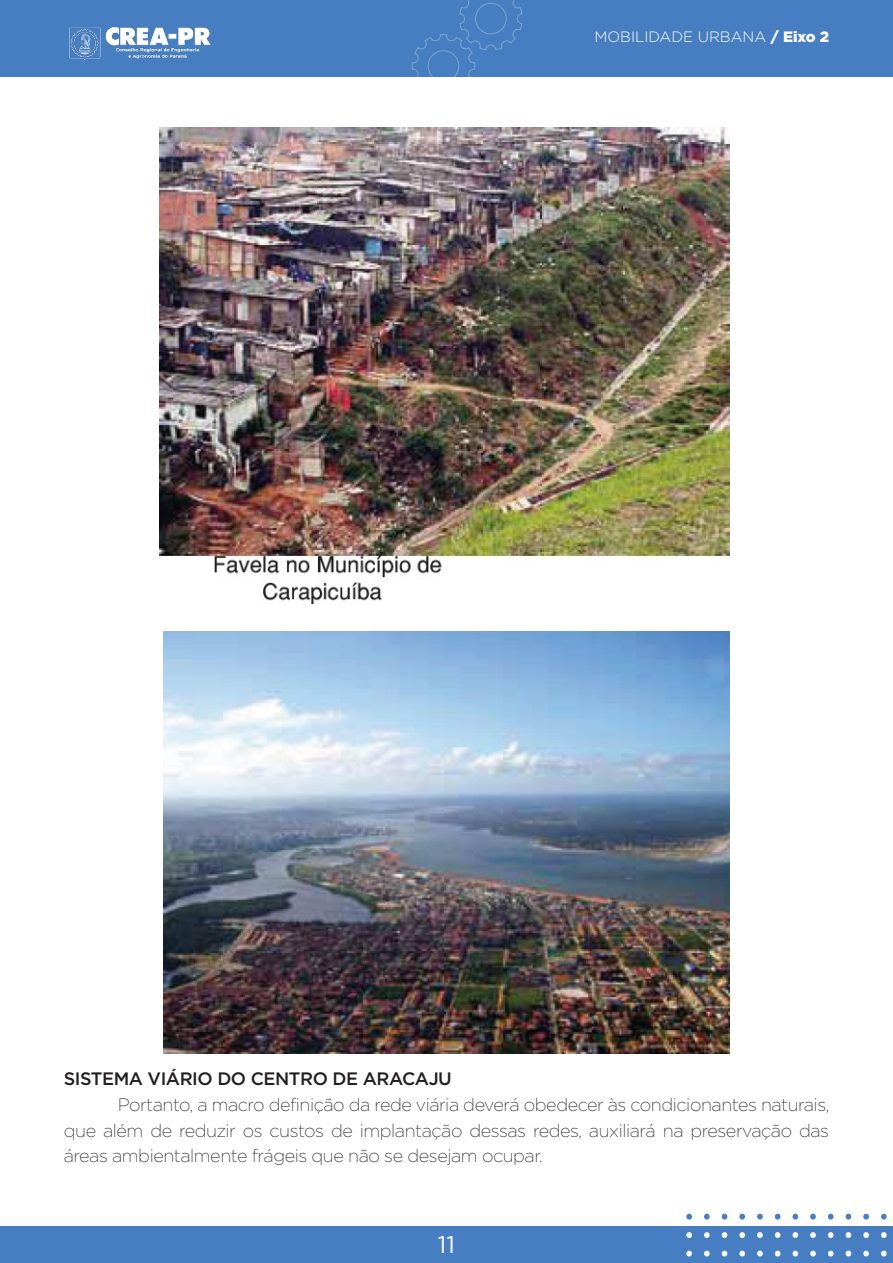
<style>
.page{position:relative;width:893px;height:1263px;background:#fff}
.page>*{position:absolute;margin:0;border:0;box-sizing:border-box;transform-origin:0 0}
.t1{font:24px "Gotham";color:#fff}
.t2{font:200 18px/25.5px "Gotham";letter-spacing:-.025em;color:#231f20;text-align:justify}
.t3{font:500 18px "Gotham";letter-spacing:-.025em;color:#231f20}
.t4{font:300 15px "Gotham";color:#fff}
.s1{font-weight:900}
</style>
<div class="page">
<div style="left:0;top:0;width:893px;height:77px;background:#467ec1"></div>
<div style="left:0;top:1226px;width:893px;height:37px;background:#467ec1"></div>
<svg style="left:412px;top:0;width:111px;height:77px"></svg>
<svg style="left:881px;top:1250px;width:6px;height:6px"></svg>
<svg style="left:863px;top:1250px;width:6px;height:6px"></svg>
<svg style="left:846px;top:1250px;width:5px;height:6px"></svg>
<svg style="left:828px;top:1250px;width:5px;height:6px"></svg>
<svg style="left:810px;top:1250px;width:6px;height:6px"></svg>
<svg style="left:792px;top:1250px;width:6px;height:6px"></svg>
<svg style="left:775px;top:1250px;width:5px;height:6px"></svg>
<svg style="left:757px;top:1250px;width:6px;height:6px"></svg>
<svg style="left:739px;top:1250px;width:6px;height:6px"></svg>
<svg style="left:722px;top:1250px;width:5px;height:6px"></svg>
<svg style="left:704px;top:1250px;width:6px;height:6px"></svg>
<svg style="left:686px;top:1250px;width:6px;height:6px"></svg>
<svg style="left:881px;top:1232px;width:6px;height:6px"></svg>
<svg style="left:863px;top:1232px;width:6px;height:6px"></svg>
<svg style="left:846px;top:1232px;width:5px;height:6px"></svg>
<svg style="left:828px;top:1232px;width:5px;height:6px"></svg>
<svg style="left:810px;top:1232px;width:6px;height:6px"></svg>
<svg style="left:792px;top:1232px;width:6px;height:6px"></svg>
<svg style="left:775px;top:1232px;width:5px;height:6px"></svg>
<svg style="left:757px;top:1232px;width:6px;height:6px"></svg>
<svg style="left:739px;top:1232px;width:6px;height:6px"></svg>
<svg style="left:722px;top:1232px;width:5px;height:6px"></svg>
<svg style="left:704px;top:1232px;width:6px;height:6px"></svg>
<svg style="left:686px;top:1232px;width:6px;height:6px"></svg>
<svg style="left:881px;top:1214px;width:6px;height:5px"></svg>
<svg style="left:863px;top:1214px;width:6px;height:5px"></svg>
<svg style="left:846px;top:1214px;width:5px;height:5px"></svg>
<svg style="left:828px;top:1214px;width:5px;height:5px"></svg>
<svg style="left:810px;top:1214px;width:6px;height:5px"></svg>
<svg style="left:792px;top:1214px;width:6px;height:5px"></svg>
<svg style="left:775px;top:1214px;width:5px;height:5px"></svg>
<svg style="left:757px;top:1214px;width:6px;height:5px"></svg>
<svg style="left:739px;top:1214px;width:6px;height:5px"></svg>
<svg style="left:722px;top:1214px;width:5px;height:5px"></svg>
<svg style="left:704px;top:1214px;width:6px;height:5px"></svg>
<svg style="left:686px;top:1214px;width:6px;height:5px"></svg>
<img style="left:69px;top:27px;width:142px;height:33px">
<img style="left:164px;top:631px;width:565px;height:422px">
<img style="left:159px;top:127px;width:570px;height:476px">
<p class="t4" style="left:594px;top:28px;width:236px">MOBILIDADE URBANA <span class="s1">/ Eixo 2</span></p>
<p class="t3" style="left:64px;top:1067px;width:390px">SISTEMA VIÁRIO DO CENTRO DE ARACAJU</p>
<p class="t2" style="left:64px;top:1092px;width:767px;text-indent:54px">Portanto, a macro definição da rede viária deverá obedecer às condicionantes naturais, que além de reduzir os custos de implantação dessas redes, auxiliará na preservação das áreas ambientalmente frágeis que não se desejam ocupar.</p>
<h1 class="t1" style="left:438px;top:1231px;width:19px">11</h1>
</div>
